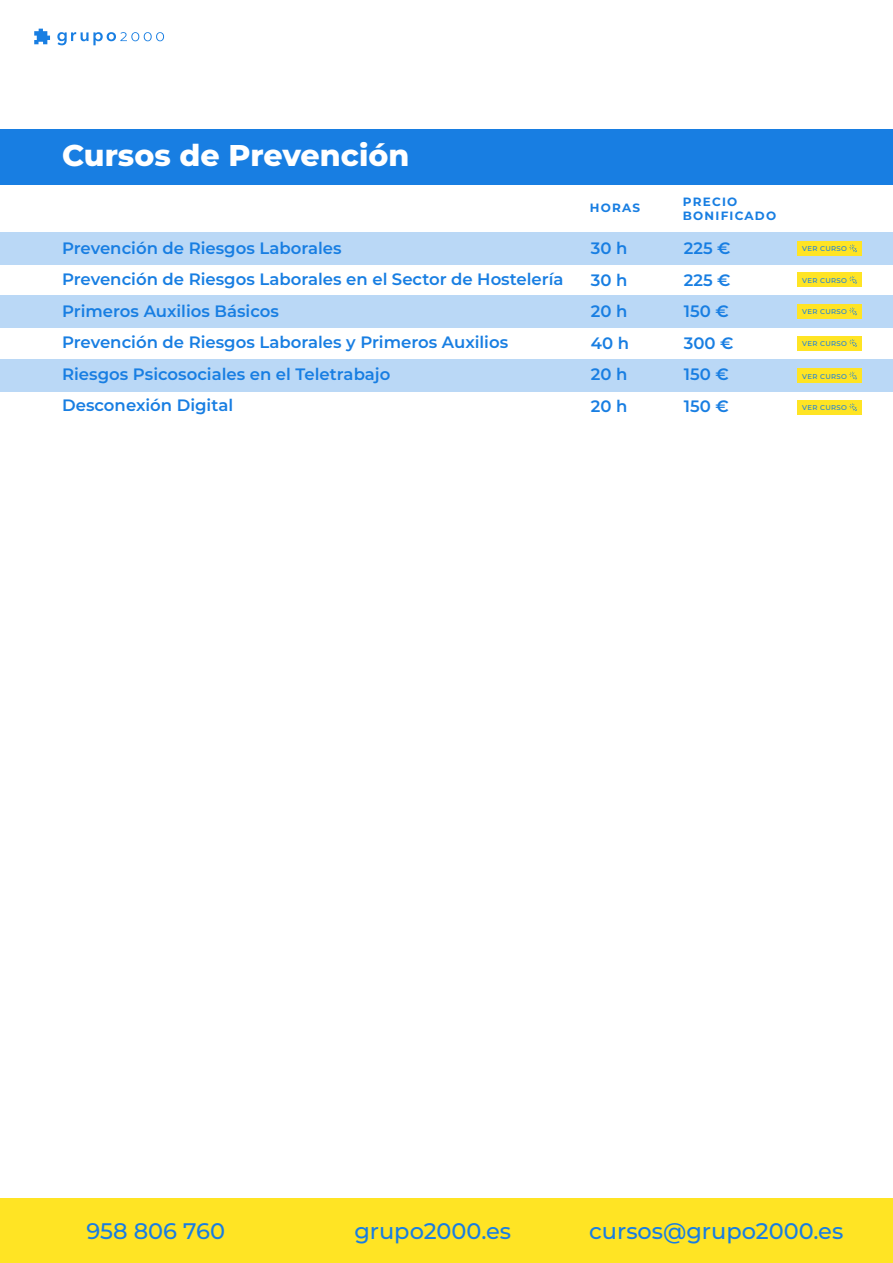
<style>
.page{position:relative;width:893px;height:1263px;background:#fff}
.page>*{position:absolute;margin:0;border:0;box-sizing:border-box;transform-origin:0 0}
.t1{font:800 30px "Montserrat";color:#fff}
.t2{font:500 22.5px "Montserrat";color:#187de2}
.t3{font:600 16.5px/31.5px "Montserrat";color:#187ee2}
.t4{font:700 12px "Montserrat";letter-spacing:.1em;color:#187ee2}
.t5{font:500 6.9px "Montserrat";letter-spacing:.05em;color:#187ee2}
</style>
<div class="page">
<div style="left:0;top:232px;width:893px;height:33px;background:#bad8f6"></div>
<div style="left:0;top:295px;width:893px;height:33px;background:#bad8f6"></div>
<div style="left:0;top:359px;width:893px;height:32px;background:#bad8f6"></div>
<div style="left:0;top:130px;width:893px;height:55px;background:#187ee2"></div>
<div style="left:797px;top:241px;width:64px;height:15px;background:#ffe424"></div>
<svg style="left:849px;top:244px;width:8px;height:8px"></svg>
<div style="left:797px;top:273px;width:64px;height:14px;background:#ffe424"></div>
<svg style="left:849px;top:276px;width:8px;height:8px"></svg>
<div style="left:797px;top:304px;width:64px;height:15px;background:#ffe424"></div>
<svg style="left:849px;top:307px;width:8px;height:8px"></svg>
<div style="left:797px;top:336px;width:64px;height:14px;background:#ffe424"></div>
<svg style="left:849px;top:339px;width:8px;height:8px"></svg>
<div style="left:797px;top:369px;width:64px;height:14px;background:#ffe424"></div>
<svg style="left:849px;top:372px;width:8px;height:7px"></svg>
<div style="left:797px;top:400px;width:64px;height:14px;background:#ffe424"></div>
<svg style="left:849px;top:403px;width:8px;height:8px"></svg>
<svg style="left:57px;top:32px;width:107px;height:13px"></svg>
<svg style="left:34px;top:29px;width:16px;height:15px"></svg>
<div style="left:0;top:1198px;width:892px;height:65px;background:#ffe424"></div>
<h1 class="t1" style="left:62px;top:133px;width:349px">Cursos de Prevención</h1>
<p class="t4" style="left:590px;top:199px;width:52px">HORAS</p>
<p class="t4" style="left:683px;top:193px;width:56px">PRECIO</p>
<p class="t4" style="left:683px;top:207px;width:95px">BONIFICADO</p>
<p class="t3" style="left:62px;top:231px;width:503px">Prevención de Riesgos Laborales<br>Prevención de Riesgos Laborales en el Sector de Hostelería Primeros Auxilios Básicos<br>Prevención de Riesgos Laborales y Primeros Auxilios Riesgos Psicosociales en el Teletrabajo<br>Desconexión Digital</p>
<p class="t3" style="left:684px;top:232px;width:51px">225 €<br>225 €<br>150 €<br>300 €<br>150 €<br>150 €</p>
<p class="t3" style="left:591px;top:232px;width:40px;text-align:justify">30 h 30 h 20 h 40 h 20 h 20 h</p>
<p class="t5" style="left:802px;top:244px;width:46px">VER CURSO</p>
<p class="t5" style="left:802px;top:276px;width:46px">VER CURSO</p>
<p class="t5" style="left:802px;top:307px;width:46px">VER CURSO</p>
<p class="t5" style="left:802px;top:339px;width:46px">VER CURSO</p>
<p class="t5" style="left:802px;top:371px;width:46px">VER CURSO</p>
<p class="t5" style="left:802px;top:403px;width:46px">VER CURSO</p>
<h2 class="t2" style="left:86px;top:1216px;width:140px">958 806 760</h2>
<h2 class="t2" style="left:354px;top:1216px;width:158px">grupo2000.es</h2>
<h2 class="t2" style="left:589px;top:1216px;width:256px">cursos@grupo2000.es</h2>
</div>
